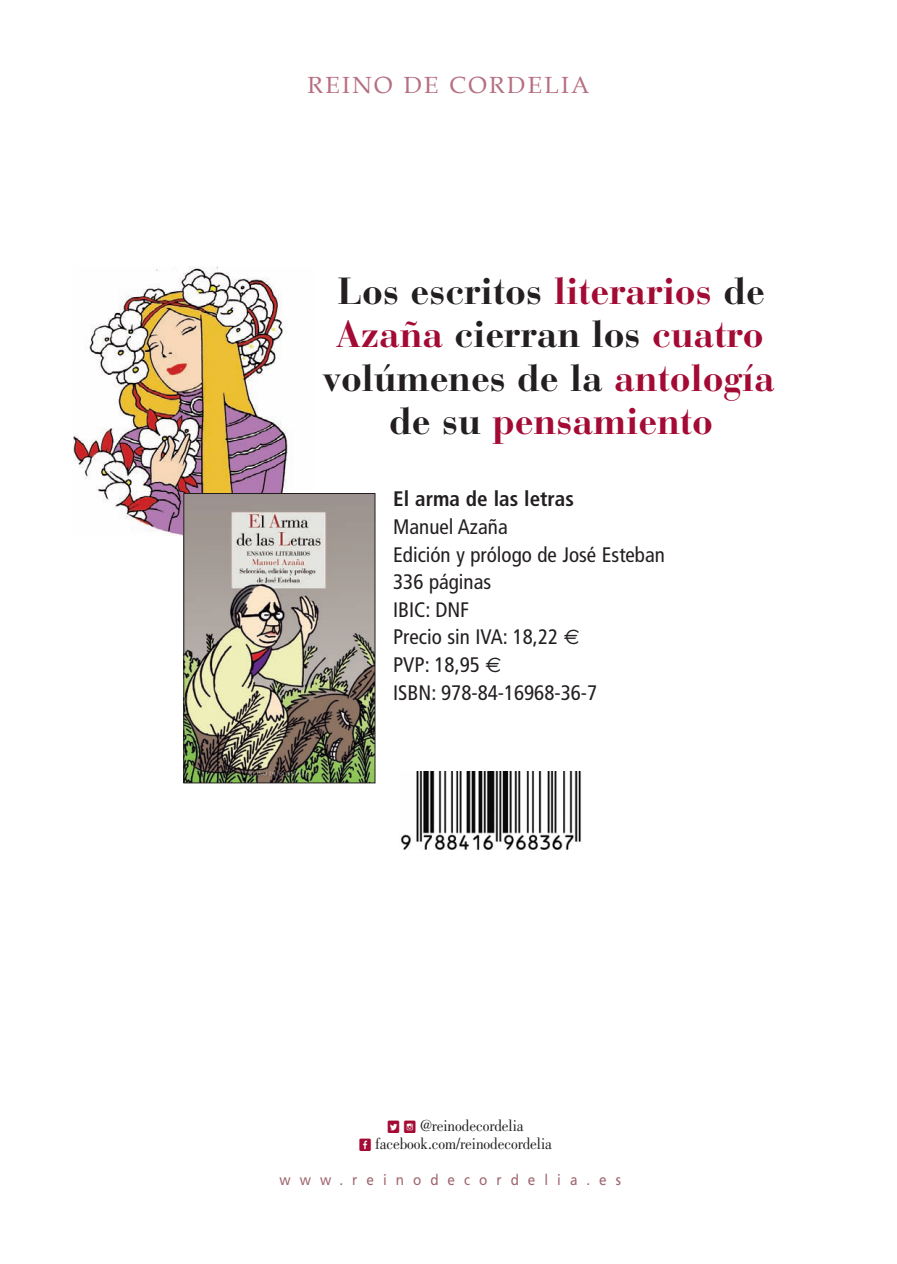
<style>
.page{position:relative;width:897px;height:1264px;background:#fff}
.page>*{position:absolute;margin:0;border:0;box-sizing:border-box;transform-origin:0 0}
.t1{font:700 37.5px/43.5px "Bauer Bodoni";letter-spacing:-.005em;color:#a30a34;text-align:center}
.t2{font:23.4px "Book Antiqua";letter-spacing:.1em;color:#b66e80}
.t3{font:condensed 21px/27.6px "Frutiger";color:#231f20}
.t4{font:700 condensed 21px "Frutiger";color:#231f20}
.t5{font:16.5px/18px "Bodoni";letter-spacing:-.005em;color:#231f20;text-align:center;scale:.92 1}
.t6{font:15px "Frutiger";letter-spacing:.665em;color:#a06671;scale:.9 1}
.s1{color:#231f20}
.s2{font-family:"Social Shapes";font-size:18px;color:#a30a34}
</style>
<div class="page">
<img style="left:74px;top:266px;width:214px;height:269px">
<img style="left:186px;top:495px;width:187px;height:286px">
<div style="left:184px;top:493px;width:191px;height:290px;border:1px solid #231f20"></div>
<img style="left:400px;top:771px;width:181px;height:78px">
<p class="t2" style="left:307px;top:71px;width:283px">REINO DE CORDELIA</p>
<h1 class="t1" style="left:322px;top:269px;width:454px"><span class="s1">Los escritos</span> literarios <span class="s1">de<br></span>Azaña <span class="s1">cierran los</span> cuatro <span class="s1">volúmenes de la</span> antología <span class="s1">de su</span> pensamiento</h1>
<p class="t4" style="left:393px;top:487px;width:182px">El arma de las letras</p>
<p class="t3" style="left:393px;top:513px;width:273px">Manuel Azaña<br>Edición y prólogo de José Esteban<br>336 páginas<br>IBIC: DNF<br>Precio sin IVA: 18,22<br>PVP: 18,95<br>ISBN: 978-84-16968-36-7</p>
<p class="t5" style="left:359px;top:1116px;width:211px"><span class="s2">N P</span> @reinodecordelia<br><span class="s2">M</span> facebook.com/reinodecordelia</p>
<p class="t6" style="left:279px;top:1170px;width:381px">www.reinodecordelia.es</p>
</div>
